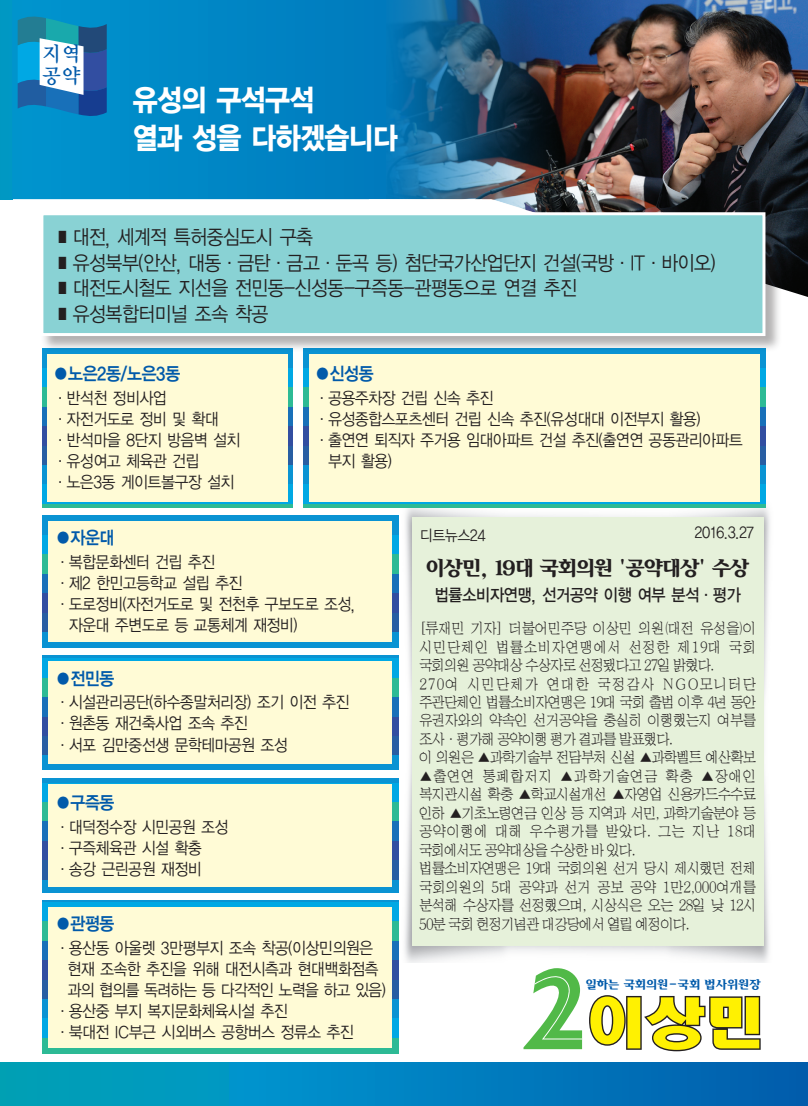
<style>
.page{position:relative;width:808px;height:1106px;background:#fff}
.page>*{position:absolute;margin:0;border:0;box-sizing:border-box;transform-origin:0 0}
.t1{font:30px/37.5px "YGO16";letter-spacing:-.1em;color:#fff;scale:.9 1}
.t2{font:20.7px/22.5px "Y Mj O14";color:#015aaa;scale:.95 1}
.t3{font:20.25px "YGO12";letter-spacing:-.1em;color:#231f20;scale:.6 1}
.t4{font:20.1px "Iris B";letter-spacing:-.1em;color:#231f20}
.t5{font:18px "YGO14";letter-spacing:-.1em;color:#015aaa;scale:.9 1}
.t6{font:17.1px "YGO13";letter-spacing:-.1em;color:#231f20;scale:.9 1}
.t7{font:16.5px/21px "YGO12";letter-spacing:-.1em;color:#231f20;scale:.9 1}
.t8{font:16.5px "YGO12";letter-spacing:-.12em;color:#231f20;scale:.9 1}
.t9{font:15.45px/18.5px "HY Sin Mun Myeong Jo";letter-spacing:-.095em;color:#231f20;scale:.9 1}
.t10{font:15.45px/18.5px "HY Sin Mun Myeong Jo";letter-spacing:-.075em;color:#231f20;scale:.9 1}
.t11{font:15.45px "YGO12";letter-spacing:-.095em;color:#231f20;scale:.9 1}
.t12{font:11.85px "Iris B";letter-spacing:-.05em;color:#015aaa}
.s1{font-family:"YGO12"}
</style>
<div class="page">
<div style="left:0;top:1063px;width:245px;height:43px;background:#009cbc"></div>
<div style="left:0;top:0;width:13px;height:199px;background:#0098c3"></div>
<svg style="left:12px;top:0;width:375px;height:200px;background:#0186c5"></svg>
<div style="left:229px;top:1062px;width:579px;height:44px;background:linear-gradient(to right,#0096ce,#015cab)"></div>
<svg style="left:523px;top:968px;width:59px;height:81px"></svg>
<svg style="left:589px;top:995px;width:172px;height:56px"></svg>
<img style="left:387px;top:0;width:421px;height:199px">
<svg style="left:369px;top:199px;width:439px;height:98px"></svg>
<img style="left:397px;top:502px;width:373px;height:461px">
<div style="left:413px;top:518px;width:351px;height:427px;background:#e6f1da"></div>
<svg style="left:18px;top:17px;width:89px;height:99px"></svg>
<div style="left:303px;top:368px;width:462px;height:19px;background:#00a8e4"></div>
<div style="left:303px;top:387px;width:462px;height:20px;background:#2dba95"></div>
<div style="left:303px;top:407px;width:462px;height:19px;background:#1870b9"></div>
<div style="left:303px;top:426px;width:462px;height:20px;background:#324ea1"></div>
<div style="left:303px;top:446px;width:462px;height:19px;background:#285ea3"></div>
<div style="left:303px;top:465px;width:462px;height:19px;background:#0a93d3"></div>
<div style="left:303px;top:484px;width:462px;height:20px;background:#00a8e4"></div>
<hr style="left:303px;top:504px;width:462px;height:4px;background:#2dba95">
<div style="left:308px;top:354px;width:451px;height:148px;background:#fffbd6"></div>
<div style="left:43px;top:368px;width:250px;height:19px;background:#00a8e4"></div>
<div style="left:43px;top:387px;width:250px;height:20px;background:#2dba95"></div>
<div style="left:43px;top:407px;width:250px;height:19px;background:#1870b9"></div>
<div style="left:43px;top:426px;width:250px;height:20px;background:#324ea1"></div>
<div style="left:43px;top:446px;width:250px;height:19px;background:#285ea3"></div>
<div style="left:43px;top:465px;width:250px;height:19px;background:#0a93d3"></div>
<div style="left:43px;top:484px;width:250px;height:20px;background:#00a8e4"></div>
<hr style="left:43px;top:504px;width:250px;height:4px;background:#2dba95">
<div style="left:47px;top:354px;width:241px;height:148px;background:#fffbd6"></div>
<hr style="left:43px;top:655px;width:356px;height:3px;background:#0a93d3">
<div style="left:43px;top:658px;width:356px;height:20px;background:#00a8e4"></div>
<div style="left:43px;top:678px;width:356px;height:19px;background:#2dba95"></div>
<div style="left:43px;top:697px;width:356px;height:19px;background:#1870b9"></div>
<div style="left:43px;top:716px;width:356px;height:20px;background:#324ea1"></div>
<div style="left:43px;top:736px;width:356px;height:19px;background:#285ea3"></div>
<div style="left:43px;top:755px;width:356px;height:15px;background:#0a93d3"></div>
<div style="left:48px;top:661px;width:344px;height:103px;background:#fffbd6"></div>
<div style="left:43px;top:515px;width:356px;height:20px;background:#0a93d3"></div>
<div style="left:43px;top:535px;width:356px;height:19px;background:#00a8e4"></div>
<div style="left:43px;top:554px;width:356px;height:20px;background:#2dba95"></div>
<div style="left:43px;top:574px;width:356px;height:19px;background:#1870b9"></div>
<div style="left:43px;top:593px;width:356px;height:20px;background:#324ea1"></div>
<div style="left:43px;top:613px;width:356px;height:19px;background:#285ea3"></div>
<svg style="left:43px;top:632px;width:356px;height:15px;background:#2fa2d3"></svg>
<div style="left:48px;top:521px;width:344px;height:120px;background:#fffbd6"></div>
<hr style="left:43px;top:900px;width:356px;height:1px;background:#0a93d3">
<div style="left:43px;top:901px;width:356px;height:20px;background:#00a8e4"></div>
<div style="left:43px;top:921px;width:356px;height:19px;background:#2dba95"></div>
<div style="left:43px;top:940px;width:356px;height:20px;background:#1870b9"></div>
<div style="left:43px;top:960px;width:356px;height:19px;background:#324ea1"></div>
<div style="left:43px;top:979px;width:356px;height:20px;background:#285ea3"></div>
<div style="left:43px;top:999px;width:356px;height:19px;background:#0a93d3"></div>
<div style="left:43px;top:1018px;width:356px;height:20px;background:#00a8e4"></div>
<svg style="left:43px;top:1038px;width:356px;height:15px;background:#4dc39e"></svg>
<div style="left:48px;top:907px;width:344px;height:140px;background:#fffbd6"></div>
<div style="left:43px;top:777px;width:356px;height:5px;background:#0a93d3"></div>
<div style="left:43px;top:782px;width:356px;height:20px;background:#00a8e4"></div>
<div style="left:43px;top:802px;width:356px;height:19px;background:#2dba95"></div>
<div style="left:43px;top:821px;width:356px;height:20px;background:#1870b9"></div>
<div style="left:43px;top:841px;width:356px;height:19px;background:#324ea1"></div>
<div style="left:43px;top:860px;width:356px;height:20px;background:#285ea3"></div>
<svg style="left:43px;top:880px;width:356px;height:12px;background:#30a3d3"></svg>
<div style="left:48px;top:783px;width:344px;height:103px;background:#fffbd6"></div>
<div style="left:41px;top:212px;width:747px;height:147px;background:#231f20;opacity:.35"></div>
<div style="left:40px;top:212px;width:725px;height:124px;background:#89d2d4;border:3px solid #fff"></div>
<p class="t2" style="left:42px;top:42px;width:43px">지역 공약</p>
<h1 class="t1" style="left:132px;top:82px;width:299px">유성의 구석구석<br>열과 성을 다하겠습니다</h1>
<p class="t3" style="left:56px;top:225px;width:430px">■ 대전, 세계적 특허중심도시 구축</p>
<p class="t3" style="left:56px;top:250px;width:1102px">■ 유성북부(안산, 대동·금탄·금고·둔곡 등) 첨단국가산업단지 건설(국방·IT·바이오)</p>
<p class="t3" style="left:56px;top:276px;width:870px">■ 대전도시철도 지선을 전민동-신성동-구즉동-관평동으로 연결 추진</p>
<p class="t3" style="left:56px;top:301px;width:356px">■ 유성복합터미널 조속 착공</p>
<p class="t5" style="left:53px;top:362px;width:144px"><span class="s1">●</span>노은2동/노은3동</p>
<p class="t7" style="left:53px;top:387px;width:211px">·반석천 정비사업 ·자전거도로 정비 및 확대 ·반석마을 8단지 방음벽 설치 ·유성여고 체육관 건립 ·노은3동 게이트볼구장 설치</p>
<p class="t5" style="left:314px;top:362px;width:68px"><span class="s1">●</span>신성동</p>
<p class="t7" style="left:314px;top:387px;width:201px">·공용주차장 건립 신속 추진</p>
<p class="t7" style="left:314px;top:408px;width:431px">·유성종합스포츠센터 건립 신속 추진(유성대대 이전부지 활용)</p>
<p class="t7" style="left:314px;top:429px;width:478px">·출연연 퇴직자 주거용 임대아파트 건설 추진(출연연 공동관리아파트</p>
<p class="t7" style="left:328px;top:450px;width:74px">부지 활용)</p>
<p class="t5" style="left:55px;top:526px;width:68px"><span class="s1">●</span>자운대</p>
<p class="t7" style="left:55px;top:551px;width:180px">·복합문화센터 건립 추진</p>
<p class="t7" style="left:55px;top:572px;width:210px">·제2 한민고등학교 설립 추진</p>
<p class="t7" style="left:55px;top:593px;width:335px">·도로정비(자전거도로 및 전천후 구보도로 조성,</p>
<p class="t7" style="left:69px;top:614px;width:257px">자운대 주변도로 등 교통체계 재정비)</p>
<p class="t5" style="left:55px;top:667px;width:68px"><span class="s1">●</span>전민동</p>
<p class="t7" style="left:55px;top:692px;width:329px">·시설관리공단(하수종말처리장) 조기 이전 추진 ·원촌동 재건축사업 조속 추진<br>·서포 김만중선생 문학테마공원 조성</p>
<p class="t5" style="left:55px;top:791px;width:68px"><span class="s1">●</span>구즉동</p>
<p class="t7" style="left:55px;top:816px;width:195px">·대덕정수장 시민공원 조성 ·구즉체육관 시설 확충 ·송강 근린공원 재정비</p>
<p class="t5" style="left:55px;top:912px;width:68px"><span class="s1">●</span>관평동</p>
<p class="t7" style="left:55px;top:937px;width:355px">·용산동 아울렛 3만평부지 조속 착공(이상민의원은</p>
<p class="t7" style="left:67px;top:958px;width:348px">현재 조속한 추진을 위해 대전시측과 현대백화점측</p>
<p class="t8" style="left:67px;top:979px;width:357px">과의 협의를 독려하는 등 다각적인 노력을 하고 있음)</p>
<p class="t7" style="left:55px;top:1000px;width:261px">·용산중 부지 복지문화체육시설 추진</p>
<p class="t7" style="left:55px;top:1021px;width:334px">·북대전 IC부근 시외버스 공항버스 정류소 추진</p>
<p class="t11" style="left:419px;top:525px;width:76px">디트뉴스24</p>
<p class="t11" style="left:694px;top:523px;width:68px">2016.3.27</p>
<p class="t4" style="left:425px;top:557px;width:326px">이상민, 19대 국회의원 '공약대상' 수상</p>
<p class="t6" style="left:434px;top:584px;width:343px">법률소비자연맹, 선거공약 이행 여부 분석·평가</p>
<p class="t10" style="left:419px;top:619px;width:377px">[류재민 기자] 더불어민주당 이상민 의원(대전 유성을)이 시민단체인 법률소비자연맹에서 선정한 제19대 국회 국회의원 공약대상 수상자로 선정됐다고 27일 밝혔다.<br>270여 시민단체가 연대한 국정감사 NGO모니터단 주관단체인 법률소비자연맹은 19대 국회 출범 이후 4년 동안 유권자와의 약속인 선거공약을 충실히 이행했는지 여부를 조사·평가해 공약이행 평가 결과를 발표했다.<br>이 의원은 ▲과학기술부 전담부처 신설 ▲과학벨트 예산확보</p>
<p class="t9" style="left:419px;top:767px;width:377px">▲출연연 통폐합저지 ▲과학기술연금 확충 ▲장애인 복지관시설 확충 ▲학교시설개선 ▲자영업 신용카드수수료 인하 ▲기초노령연금 인상 등 지역과 서민, 과학기술분야 등 공약이행에 대해 우수평가를 받았다. 그는 지난 18대 국회에서도 공약대상을 수상한 바 있다.<br>법률소비자연맹은 19대 국회의원 선거 당시 제시했던 전체 국회의원의 5대 공약과 선거 공보 공약 1만2,000여개를 분석해 수상자를 선정했으며, 시상식은 오는 28일 낮 12시<br>50분 국회 헌정기념관 대강당에서 열릴 예정이다.</p>
<p class="t12" style="left:585px;top:978px;width:177px">일하는 국회의원-국회 법사위원장</p>
</div>
